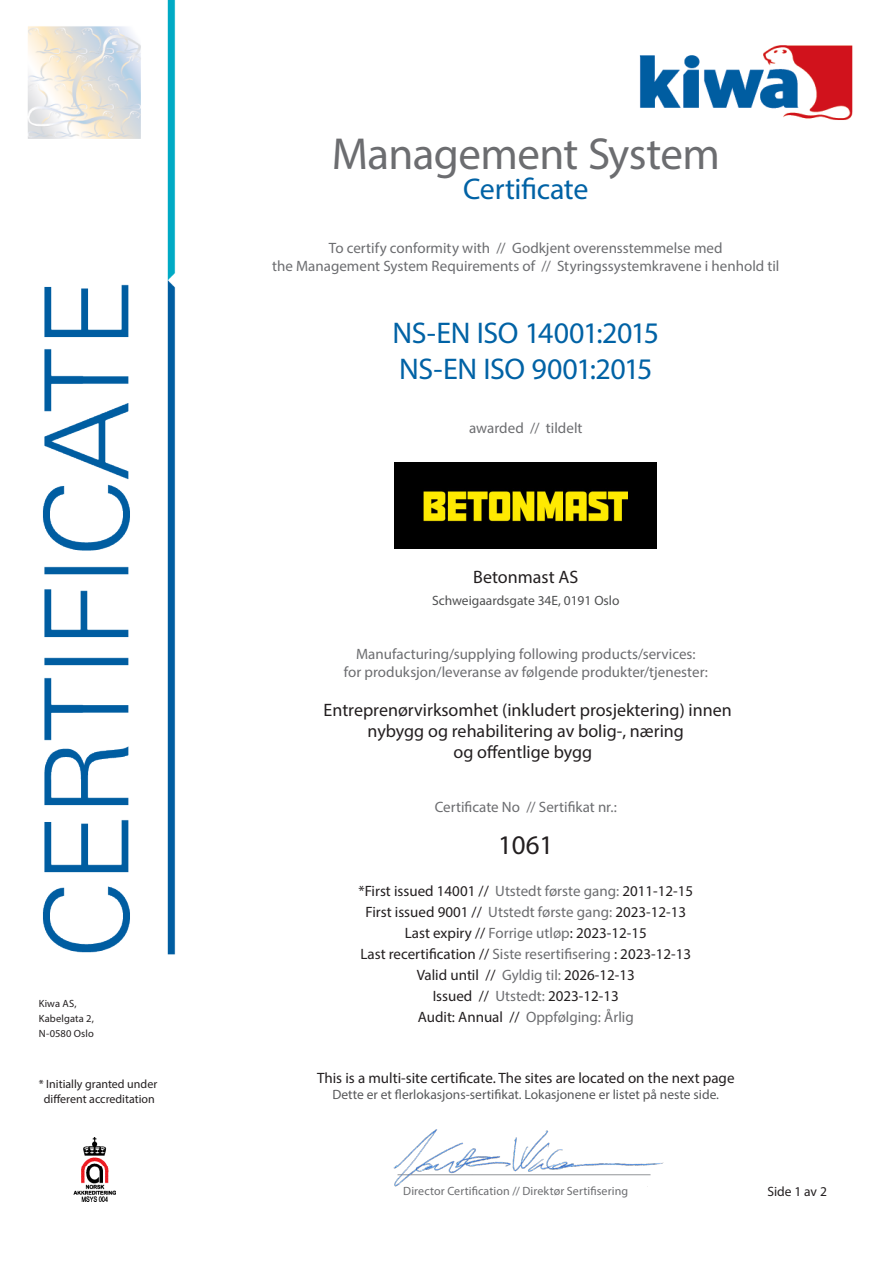
<style>
.page{position:relative;width:893px;height:1263px;background:#fff}
.page>*{position:absolute;margin:0;border:0;box-sizing:border-box;transform-origin:0 0}
.certificate_title{font:45px "Myriad Pro";letter-spacing:-.015em;color:#6c6d70}
.certificate{font:30px "Myriad Pro";letter-spacing:-.015em;color:#0062a5}
.t1{font:27px "Myriad Pro";color:#231f20}
.explanation_text{font:18px "Myriad Pro";color:#231f20}
.explanation_text-2{font:15px "Myriad Pro";color:#6c6d70}
.t2{font:15px "Myriad Pro";color:#231f20}
.t3{font:13.5px "Myriad Pro";color:#57585a}
.t4{font:13.5px "Myriad Pro";color:#4e4f50}
.t5{font:13.5px "Myriad Pro";color:#231f20}
.t6{font:12px "Myriad Pro";letter-spacing:.01em;color:#6c6d70}
.t7{font:12px "Myriad Pro";color:#231f20}
.t8{font:10.5px/15px "Myriad Pro";letter-spacing:.015em;color:#231f20}
.s1{color:#6c6d70}
.s2{color:#231f20}
</style>
<div class="page">
<img style="left:28px;top:0;width:825px;height:1202px">
<img style="left:395px;top:462px;width:262px;height:87px">
<img style="left:391px;top:1127px;width:274px;height:61px">
<p class="t8" style="left:39px;top:995px;width:57px">Kiwa AS,<br>Kabelgata 2,<br>N-0580 Oslo</p>
<p class="t7" style="left:39px;top:1077px;width:120px">* Initially granted under</p>
<p class="t7" style="left:44px;top:1091px;width:112px">different accreditation</p>
<p class="certificate_title" style="left:332px;top:127px;width:390px">Management System</p>
<p class="certificate" style="left:463px;top:171px;width:127px">Certificate</p>
<p class="explanation_text-2" style="left:329px;top:239px;width:395px">To certify conformity with // Godkjent overensstemmelse med</p>
<p class="explanation_text-2" style="left:272px;top:257px;width:509px">the Management System Requirements of // Styringssystemkravene i henhold til</p>
<p class="certificate" style="left:392px;top:315px;width:268px">NS-EN ISO 14001:2015</p>
<p class="certificate" style="left:399px;top:351px;width:255px">NS-EN ISO 9001:2015</p>
<p class="explanation_text-2" style="left:469px;top:419px;width:115px">awarded // tildelt</p>
<p class="explanation_text" style="left:473px;top:566px;width:107px">Betonmast AS</p>
<p class="t4" style="left:432px;top:592px;width:189px">Schweigaardsgate 34E, 0191 Oslo</p>
<p class="explanation_text-2" style="left:356px;top:645px;width:341px">Manufacturing/supplying following products/services:</p>
<p class="explanation_text-2" style="left:344px;top:663px;width:366px">for produksjon/leveranse av følgende produkter/tjenester:</p>
<p class="explanation_text" style="left:324px;top:699px;width:410px">Entreprenørvirksomhet (inkludert prosjektering) innen</p>
<p class="explanation_text" style="left:368px;top:720px;width:318px">nybygg og rehabilitering av bolig-, næring</p>
<p class="explanation_text" style="left:454px;top:741px;width:140px">og offentlige bygg</p>
<p class="explanation_text-2" style="left:435px;top:798px;width:184px">Certificate No // Sertifikat nr.:</p>
<p class="t1" style="left:498px;top:828px;width:57px">1061</p>
<p class="t2" style="left:358px;top:882px;width:336px">*First issued 14001 // <span class="s1">Utstedt første gang:</span> 2011-12-15</p>
<p class="t2" style="left:365px;top:903px;width:322px">First issued 9001 // <span class="s1">Utstedt første gang:</span> 2023-12-13</p>
<p class="t2" style="left:405px;top:924px;width:244px">Last expiry // <span class="s1">Forrige utløp</span>: 2023-12-15</p>
<p class="t2" style="left:360px;top:945px;width:332px">Last recertification // <span class="s1">Siste resertifisering</span> : 2023-12-13</p>
<p class="t2" style="left:417px;top:966px;width:220px">Valid until // <span class="s1">Gyldig til:</span> 2026-12-13</p>
<p class="t2" style="left:433px;top:987px;width:188px">Issued // <span class="s1">Utstedt:</span> 2023-12-13</p>
<p class="explanation_text-2" style="left:418px;top:1008px;width:218px"><span class="s2">Audit: Annual //</span> Oppfølging: Årlig</p>
<p class="t2" style="left:317px;top:1068px;width:419px">This is a multi-site certificate. The sites are located on the next page</p>
<p class="t3" style="left:332px;top:1086px;width:388px">Dette er et flerlokasjons-sertifikat. Lokasjonene er listet på neste side.</p>
<p class="t6" style="left:403px;top:1184px;width:226px">Director Certification // Direktør Sertifisering</p>
<p class="t5" style="left:767px;top:1183px;width:61px">Side 1 av 2</p>
</div>
